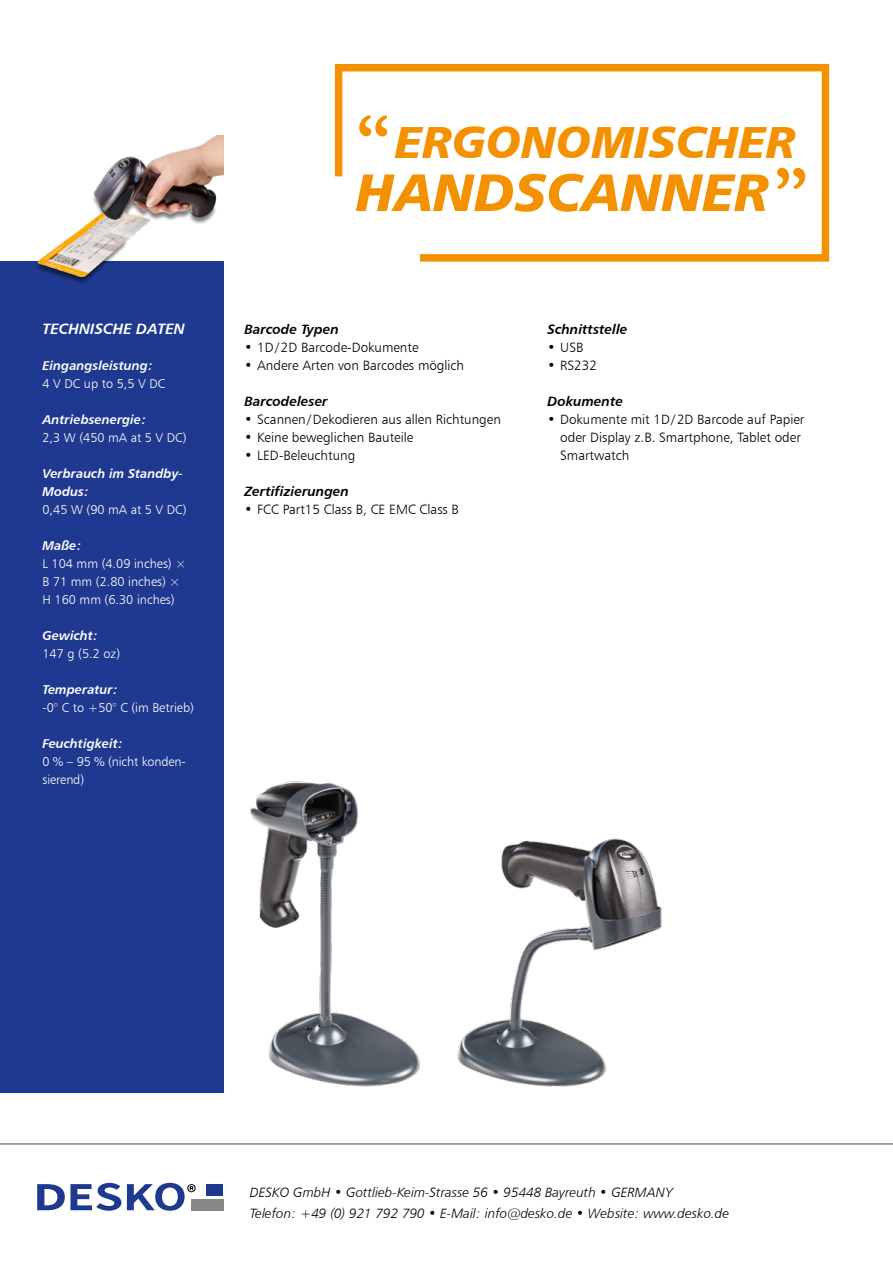
<style>
.page{position:relative;width:893px;height:1263px;background:#fff}
.page>*{position:absolute;margin:0;border:0;box-sizing:border-box;transform-origin:0 0}
.t1{font:52.5px "Humanist 777 BT Black Italic B";color:#f39100}
.t2{font:45px "Humanist 777 BT Black Italic B";color:#f39100}
.t3{font:15px "Humanist 777 BT Bold Italic B";color:#fff}
.t4{font:13.5px/18px "Humanist 777 BT Light B";color:#000}
.t5{font:13.5px/21px "Humanist 777 BT Light Italic B";color:#000}
.t6{font:13.5px "Humanist 777 BT Bold Italic B";color:#000}
.t7{font:12.75px/18px "Humanist 777 BT Light B";color:#fff}
.t8{font:12.75px/18px "Humanist 777 BT Bold Italic B";color:#fff}
.s1{font-family:"Garamond";font-weight:700;font-size:67.5px}
</style>
<div class="page">
<div style="left:0;top:261px;width:223px;height:832px;background:#1e398f"></div>
<svg style="left:37px;top:1183px;width:84px;height:28px"></svg>
<svg style="left:127px;top:1183px;width:69px;height:28px"></svg>
<div style="left:206px;top:1184px;width:17px;height:11px;background:#1e398f"></div>
<div style="left:191px;top:1199px;width:32px;height:11px;background:#878786"></div>
<hr style="left:0;top:1143px;width:893px;height:2px;background:#878786">
<svg style="left:335px;top:64px;width:494px;height:198px"></svg>
<img style="left:250px;top:781px;width:170px;height:306px">
<img style="left:457px;top:838px;width:205px;height:249px">
<div style="left:35px;top:186px;width:182px;height:98px;background:#000;opacity:.5"></div>
<img style="left:35px;top:136px;width:188px;height:144px">
<p class="t3" style="left:43px;top:319px;width:144px">TECHNISCHE DATEN</p>
<p class="t8" style="left:43px;top:356px;width:112px">Eingangsleistung:</p>
<p class="t7" style="left:43px;top:374px;width:124px">4 V DC up to 5,5 V DC</p>
<p class="t8" style="left:43px;top:410px;width:105px">Antriebsenergie:</p>
<p class="t7" style="left:43px;top:428px;width:146px">2,3 W (450 mA at 5 V DC)</p>
<p class="t8" style="left:43px;top:464px;width:142px">Verbrauch im Standby-<br>Modus:</p>
<p class="t7" style="left:43px;top:500px;width:146px">0,45 W (90 mA at 5 V DC)</p>
<p class="t8" style="left:43px;top:536px;width:41px">Maße:</p>
<p class="t7" style="left:43px;top:554px;width:145px">L 104 mm (4.09 inches) ×<br>B 71 mm (2.80 inches) ×<br>H 160 mm (6.30 inches)</p>
<p class="t8" style="left:43px;top:626px;width:57px">Gewicht:</p>
<p class="t7" style="left:43px;top:644px;width:79px">147 g (5.2 oz)</p>
<p class="t8" style="left:43px;top:680px;width:77px">Temperatur:</p>
<p class="t7" style="left:43px;top:698px;width:153px">-0° C to +50° C (im Betrieb)</p>
<p class="t8" style="left:43px;top:734px;width:82px">Feuchtigkeit:</p>
<p class="t7" style="left:43px;top:752px;width:145px">0 % – 95 % (nicht konden&shy;sierend)</p>
<h2 class="t2" style="left:356px;top:113px;width:441px"><span class="s1">“</span> ERGONOMISCHER</h2>
<h1 class="t1" style="left:356px;top:158px;width:453px">HANDSCANNER <span class="s1">”</span></h1>
<p class="t6" style="left:244px;top:320px;width:96px">Barcode Typen</p>
<p class="t4" style="left:244px;top:338px;width:176px">• 1D/2D Barcode-Dokumente</p>
<p class="t4" style="left:244px;top:356px;width:221px">• Andere Arten von Barcodes möglich</p>
<p class="t6" style="left:244px;top:392px;width:85px">Barcodeleser</p>
<p class="t4" style="left:244px;top:410px;width:258px">• Scannen/Dekodieren aus allen Richtungen</p>
<p class="t4" style="left:244px;top:428px;width:170px">• Keine beweglichen Bauteile</p>
<p class="t4" style="left:244px;top:446px;width:112px">• LED-Beleuchtung</p>
<p class="t6" style="left:244px;top:482px;width:106px">Zertifizierungen</p>
<p class="t4" style="left:244px;top:500px;width:216px">• FCC Part15 Class B, CE EMC Class B</p>
<p class="t6" style="left:547px;top:320px;width:82px">Schnittstelle</p>
<p class="t4" style="left:547px;top:338px;width:37px">• USB</p>
<p class="t4" style="left:547px;top:356px;width:51px">• RS232</p>
<p class="t6" style="left:547px;top:392px;width:77px">Dokumente</p>
<p class="t4" style="left:560px;top:410px;width:246px;text-indent:-13px">• Dokumente mit 1D/2D Barcode auf Papier oder Display z.B. Smartphone, Tablet oder<br>Smartwatch</p>
<p class="t5" style="left:250px;top:1181px;width:481px">DESKO GmbH • Gottlieb-Keim-Strasse 56 • 95448 Bayreuth • GERMANY<br>Telefon: +49 (0) 921 792 790 • E-Mail: info@desko.de • Website: www.desko.de</p>
</div>
